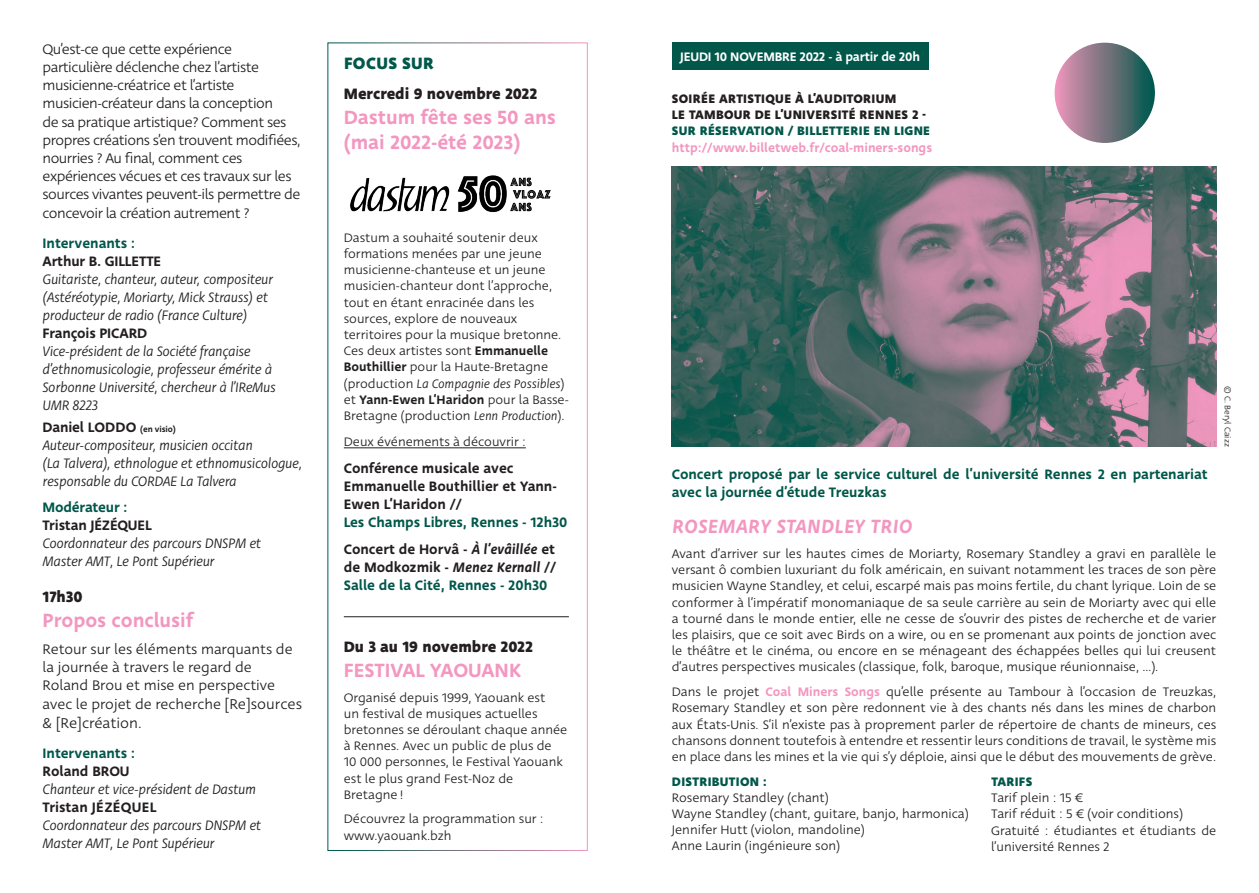
<style>
.page{position:relative;width:1259px;height:893px;background:#fff}
.page>*{position:absolute;margin:0;border:0;box-sizing:border-box;transform-origin:0 0}
.t1{font:500 21px/25.2px "Deva Ideal";color:#f397c1}
.t2{font:italic 500 21px "Deva Ideal";letter-spacing:.025em;color:#f397c1}
.t3{font:700 18px "Deva Ideal";letter-spacing:.025em;color:#00574a}
.t4{font:700 16.5px "Deva Ideal";color:#231f20}
.t5{font:15.6px "Deva Ideal";color:#231f20}
.t6{font:15.15px/18.1px "Deva Ideal";letter-spacing:-.03em;color:#231f20}
.t7{font:15.15px/18.3px "Deva Ideal";color:#231f20}
.t8{font:italic 15px/18px "Deva Ideal";letter-spacing:-.01em;color:#231f20}
.t9{font:500 15px/18px "Deva Ideal";color:#00574a}
.t10{font:500 15px/18px "Deva Ideal";color:#231f20}
.t11{font:13.5px/16.2px "Deva Ideal";color:#231f20}
.t12{font:700 13.5px/16.2px "Deva Ideal";letter-spacing:.025em;color:#231f20}
.t13{font:700 13.5px "Deva Ideal";letter-spacing:.025em;color:#00574a}
.t14{font:500 13.5px "Deva Ideal";color:#f397c1}
.t15{font:500 13.5px "Deva Ideal";letter-spacing:-.015em;color:#fff}
.t16{font:9px "Deva Ideal";color:#231f20}
.s1{font-weight:500;font-style:normal}
.s2{font-weight:500;font-style:normal;font-size:9px}
.s3{font-size:15.6px}
.s4{font-weight:500}
.s5{font-style:italic}
.s6{color:#231f20}
.s7{font-style:italic;color:#231f20}
.s8{font-weight:500;color:#f397c1}
</style>
<div class="page">
<div style="left:327px;top:43px;width:261px;height:808px;border:1px solid #fff"></div>
<hr style="left:344px;top:447px;width:182px;height:1px;background:#231f20">
<div style="left:672px;top:43px;width:256px;height:27px;background:#00574a"></div>
<img style="left:672px;top:166px;width:544px;height:281px">
<div style="left:1054px;top:43px;width:101px;height:100px;background:linear-gradient(to right,#f298bc,#015649);border-radius:50px"></div>
<hr style="left:344px;top:616px;width:225px;height:1px;background:#231f20">
<img style="left:350px;top:175px;width:201px;height:38px">
<p class="t6" style="left:43px;top:40px;width:260px">Qu’est-ce que cette expérience particulière déclenche chez l’artiste musicienne-créatrice et l’artiste musicien-créateur dans la conception<br>de sa pratique artistique? Comment ses propres créations s’en trouvent modifiées, nourries ? Au final, comment ces expériences vécues et ces travaux sur les sources vivantes peuvent-ils permettre de concevoir la création autrement ?</p>
<p class="t9" style="left:43px;top:235px;width:94px">Intervenants :</p>
<p class="t10" style="left:43px;top:253px;width:120px">Arthur B. GILLETTE</p>
<p class="t8" style="left:43px;top:271px;width:232px">Guitariste, chanteur, auteur, compositeur (Astéréotypie, Moriarty, Mick Strauss) et producteur de radio (France Culture)</p>
<p class="t10" style="left:43px;top:325px;width:106px">François PICARD</p>
<p class="t8" style="left:43px;top:343px;width:235px">Vice-président de la Société française d’ethnomusicologie, professeur émérite à Sorbonne Université, chercheur à l’IReMus UMR 8223</p>
<p class="t8" style="left:43px;top:418px;width:261px"><span class="s1">Daniel LODDO</span> <span class="s2">(en visio)<br></span>Auteur-compositeur, musicien occitan<br>(La Talvera), ethnologue et ethnomusicologue, responsable du CORDAE La Talvera</p>
<p class="t9" style="left:43px;top:499px;width:87px">Modérateur :</p>
<p class="t10" style="left:43px;top:517px;width:111px">Tristan JÉZÉQUEL</p>
<p class="t8" style="left:43px;top:535px;width:220px">Coordonnateur des parcours DNSPM et<br>Master AMT, Le Pont Supérieur</p>
<p class="t4" style="left:43px;top:585px;width:42px">17h30</p>
<h1 class="t1" style="left:43px;top:608px;width:152px">Propos conclusif</h1>
<p class="t7" style="left:43px;top:640px;width:261px">Retour sur les éléments marquants de la journée à travers le regard de<br>Roland Brou et mise en perspective avec le projet de recherche <span class="s3">[Re]sources</span></p>
<p class="t5" style="left:43px;top:713px;width:101px">&amp; [Re]création.</p>
<p class="t9" style="left:43px;top:745px;width:94px">Intervenants :</p>
<p class="t10" style="left:43px;top:763px;width:89px">Roland BROU</p>
<p class="t8" style="left:43px;top:781px;width:215px">Chanteur et vice-président de Dastum</p>
<p class="t10" style="left:43px;top:799px;width:116px">Tristan JÉZÉQUEL</p>
<p class="t8" style="left:43px;top:817px;width:220px">Coordonnateur des parcours DNSPM et<br>Master AMT, Le Pont Supérieur</p>
<h2 class="t3" style="left:344px;top:50px;width:91px">FOCUS SUR</h2>
<p class="t4" style="left:344px;top:82px;width:195px">Mercredi 9 novembre 2022</p>
<h1 class="t1" style="left:344px;top:105px;width:213px">Dastum fête ses 50 ans (mai 2022-été 2023)</h1>
<p class="t11" style="left:344px;top:230px;width:226px">Dastum a souhaité soutenir deux formations menées par une jeune musicienne-chanteuse et un jeune musicien-chanteur dont l’approche, tout en étant enracinée dans les sources, explore de nouveaux territoires pour la musique bretonne.<br>Ces deux artistes sont <span class="s4">Emmanuelle Bouthillier</span> pour la Haute-Bretagne (production <span class="s5">La Compagnie des Possibles</span>) et <span class="s4">Yann-Ewen L’Haridon</span> pour la Basse-Bretagne (production <span class="s5">Lenn Production</span>).</p>
<p class="t11" style="left:344px;top:434px;width:183px">Deux événements à découvrir :</p>
<p class="t10" style="left:344px;top:459px;width:214px">Conférence musicale avec<br>Emmanuelle Bouthillier et Yann-<br>Ewen L’Haridon //</p>
<p class="t9" style="left:344px;top:509px;width:225px;line-height:26.5px">Les Champs Libres, Rennes - 12h30<br><span class="s6">Concert de Horvâ -</span> <span class="s7">À l’evâillée</span> <span class="s6">et</span></p>
<p class="t9" style="left:344px;top:558px;width:214px"><span class="s6">de Modkozmik -</span> <span class="s7">Menez Kernall</span> <span class="s6">//<br></span>Salle de la Cité, Rennes - 20h30</p>
<p class="t4" style="left:344px;top:635px;width:191px">Du 3 au 19 novembre 2022</p>
<h1 class="t1" style="left:344px;top:658px;width:179px">FESTIVAL YAOUANK</h1>
<p class="t11" style="left:344px;top:689px;width:225px">Organisé depuis 1999, Yaouank est<br>un festival de musiques actuelles bretonnes se déroulant chaque année à Rennes. Avec un public de plus de<br>10 000 personnes, le Festival Yaouank est le plus grand Fest-Noz de<br>Bretagne!</p>
<p class="t11" style="left:344px;top:811px;width:201px">Découvrez la programmation sur : www.yaouank.bzh</p>
<p class="t15" style="left:680px;top:48px;width:241px">JEUDI 10 NOVEMBRE 2022 - à partir de 20h</p>
<p class="t12" style="left:672px;top:90px;width:256px">SOIRÉE ARTISTIQUE À L’AUDITORIUM<br>LE TAMBOUR DE L’UNIVERSITÉ RENNES 2 -</p>
<p class="t13" style="left:672px;top:122px;width:260px">SUR RÉSERVATION / BILLETTERIE EN LIGNE</p>
<p class="t14" style="left:672px;top:138px;width:262px">http://www.billetweb.fr/coal-miners-songs</p>
<p class="t9" style="left:672px;top:465px;width:537px">Concert proposé par le service culturel de l’université Rennes 2 en partenariat avec la journée d’étude Treuzkas</p>
<p class="t16" style="left:1233px;top:386px;width:62px;rotate:90deg"><span class="s5">©</span> C. Beryl Caizz</p>
<h1 class="t2" style="left:672px;top:513px;width:242px">ROSEMARY STANDLEY TRIO</h1>
<p class="t11" style="left:672px;top:546px;width:546px;text-align:justify">Avant d’arriver sur les hautes cimes de Moriarty, Rosemary Standley a gravi en parallèle le versant ô combien luxuriant du folk américain, en suivant notamment les traces de son père musicien Wayne Standley, et celui, escarpé mais pas moins fertile, du chant lyrique. Loin de se conformer à l’impératif monomaniaque de sa seule carrière au sein de Moriarty avec qui elle a tourné dans le monde entier, elle ne cesse de s’ouvrir des pistes de recherche et de varier les plaisirs, que ce soit avec Birds on a wire, ou en se promenant aux points de jonction avec le théâtre et le cinéma, ou encore en se ménageant des échappées belles qui lui creusent d’autres perspectives musicales (classique, folk, baroque, musique réunionnaise, ...).</p>
<p class="t11" style="left:672px;top:684px;width:546px;text-align:justify">Dans le projet <span class="s8">Coal Miners Songs</span> qu’elle présente au Tambour à l’occasion de Treuzkas, Rosemary Standley et son père redonnent vie à des chants nés dans les mines de charbon aux États-Unis. S’il n’existe pas à proprement parler de répertoire de chants de mineurs, ces chansons donnent toutefois à entendre et ressentir leurs conditions de travail, le système mis en place dans les mines et la vie qui s’y déploie, ainsi que le début des mouvements de grève.</p>
<p class="t13" style="left:672px;top:772px;width:97px">DISTRIBUTION :</p>
<p class="t11" style="left:672px;top:790px;width:298px">Rosemary Standley (chant)<br>Wayne Standley (chant, guitare, banjo, harmonica)<br>Jennifer Hutt (violon, mandoline)<br>Anne Laurin (ingénieure son)</p>
<p class="t13" style="left:991px;top:772px;width:42px">TARIFS</p>
<p class="t11" style="left:991px;top:790px;width:227px">Tarif plein : 15 €<br>Tarif réduit : 5 € (voir conditions)<br>Gratuité : étudiantes et étudiants de l’université Rennes 2</p>
</div>
